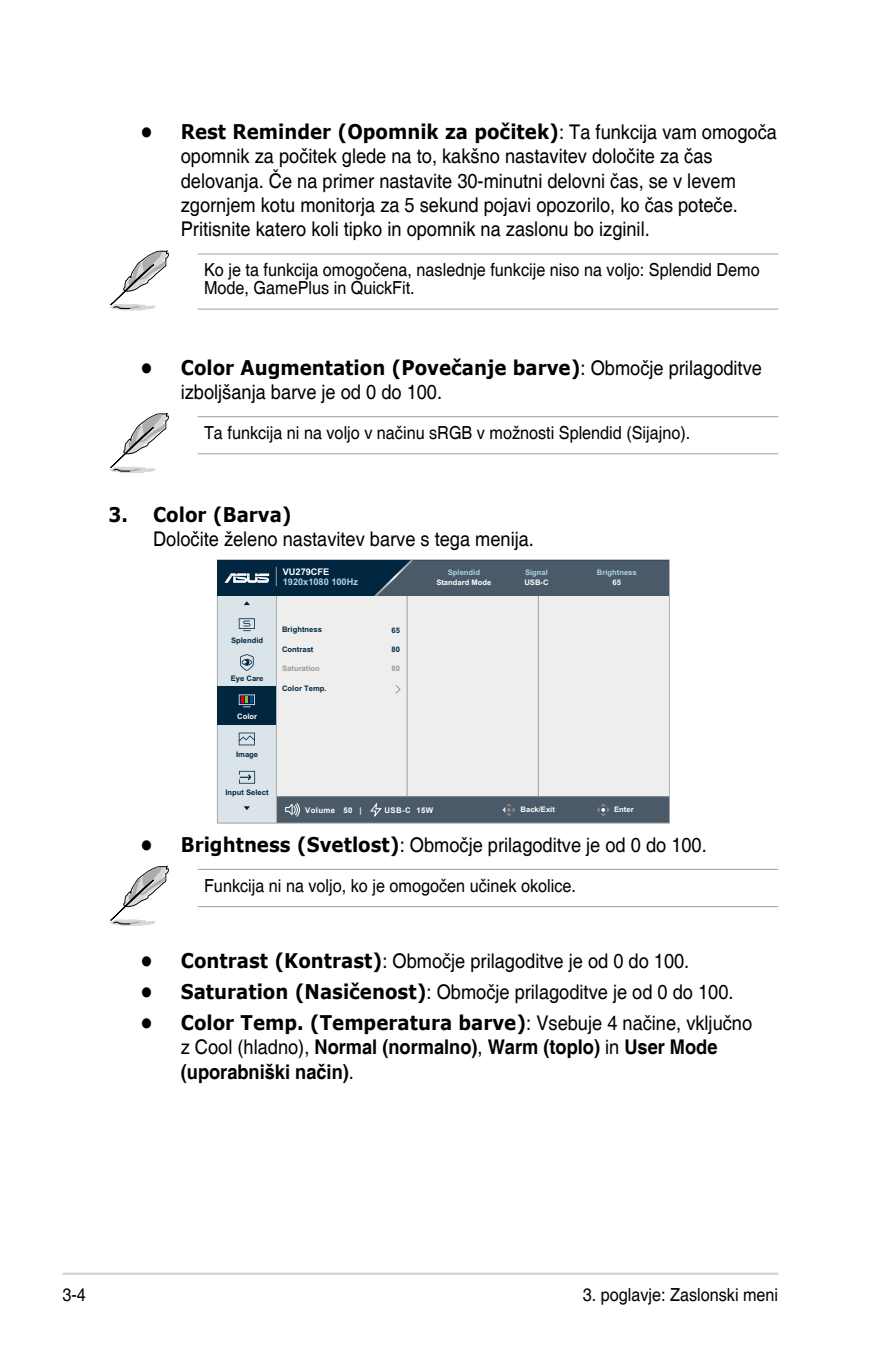
<style>
.page{position:relative;width:893px;height:1346px;background:#fff}
.page>*{position:absolute;margin:0;border:0;box-sizing:border-box;transform-origin:0 0}
.List{font:20.25px/24.3px "Helvetica";color:#000;scale:.9 1}
.t1{font:700 20.25px/24.3px "Helvetica";color:#000;scale:.9 1}
.t2{font:700 20.25px "Verdana";color:#000;scale:.9 1}
.MB_Messages{font:18px/18px "Helvetica";color:#000;scale:.9 1}
.t3{font:700 9.22px "Arial";color:#afd2e5}
.t4{font:700 9.22px "Arial";color:#fff}
.t5{font:700 7.88px "Arial";letter-spacing:.05em;color:#fff}
.t6{font:700 7.65px "Arial";color:#002640}
.t7{font:700 7.65px/10.1px "Arial";color:#fff;text-align:center}
.t8{font:700 7.65px/10.1px "Arial";color:#afd2e5;text-align:center}
.t9{font:700 7.65px "Arial";color:#999}
.s1{font-family:"Verdana";font-weight:700}
.s2{color:#afd2e5}
.s3{color:#fff}
.s4{font-family:"Verdana"}
.s5{font-weight:400}
</style>
<div class="page">
<hr style="left:63px;top:1272px;width:715px;height:3px;background:#d1d3d4">
<hr style="left:198px;top:253px;width:580px;height:2px;background:#a7a9ac">
<hr style="left:198px;top:309px;width:580px;height:1px;background:#a7a9ac">
<hr style="left:198px;top:416px;width:580px;height:1px;background:#a7a9ac">
<hr style="left:198px;top:453px;width:580px;height:1px;background:#a7a9ac">
<hr style="left:198px;top:869px;width:580px;height:1px;background:#a7a9ac">
<hr style="left:198px;top:906px;width:580px;height:1px;background:#a7a9ac">
<svg style="left:109px;top:250px;width:60px;height:61px"></svg>
<svg style="left:109px;top:413px;width:60px;height:60px"></svg>
<svg style="left:217px;top:560px;width:453px;height:263px;background:#bfc5ca"></svg>
<svg style="left:109px;top:865px;width:60px;height:61px"></svg>
<p class="List" style="left:181px;top:121px;width:664px;text-indent:-40px"><span class="s1">• Rest Reminder (Opomnik za počitek)</span>: Ta funkcija vam omogoča opomnik za počitek glede na to, kakšno nastavitev določite za čas delovanja. Če na primer nastavite 30-minutni delovni čas, se v levem zgornjem kotu monitorja za 5 sekund pojavi opozorilo, ko čas poteče.<br>Pritisnite katero koli tipko in opomnik na zaslonu bo izginil.</p>
<p class="MB_Messages" style="left:204px;top:262px;width:619px">Ko je ta funkcija omogočena, naslednje funkcije niso na voljo: Splendid Demo<br>Mode, GamePlus in QuickFit.</p>
<p class="List" style="left:181px;top:356px;width:647px;text-indent:-40px"><span class="s1">• Color Augmentation (Povečanje barve)</span>: Območje prilagoditve izboljšanja barve je od 0 do 100.</p>
<p class="MB_Messages" style="left:204px;top:424px;width:542px">Ta funkcija ni na voljo v načinu sRGB v možnosti Splendid (Sijajno).</p>
<p class="t2" style="left:108px;top:500px;width:205px">3. Color (Barva)</p>
<p class="List" style="left:153px;top:527px;width:425px">Določite želeno nastavitev barve s tega menija.</p>
<p class="t4" style="left:283px;top:566px;width:48px">VU279CFE</p>
<p class="t7" style="left:436px;top:567px;width:57px"><span class="s2">Splendid<br></span>Standard Mode</p>
<p class="t8" style="left:597px;top:567px;width:41px">Brightness<br><span class="s3">65</span></p>
<p class="t8" style="left:524px;top:567px;width:26px;text-align:left">Signal<br><span class="s3">USB-C</span></p>
<p class="t3" style="left:283px;top:576px;width:77px">1920x1080 100Hz</p>
<p class="t6" style="left:231px;top:636px;width:34px">Splendid</p>
<p class="t6" style="left:231px;top:674px;width:34px">Eye Care</p>
<p class="t7" style="left:237px;top:711px;width:21px">Color</p>
<p class="t6" style="left:236px;top:749px;width:24px">Image</p>
<p class="t6" style="left:225px;top:787px;width:45px">Input Select</p>
<p class="t6" style="left:282px;top:625px;width:41px">Brightness</p>
<p class="t6" style="left:282px;top:644px;width:33px">Contrast</p>
<p class="t9" style="left:282px;top:664px;width:39px">Saturation</p>
<p class="t6" style="left:282px;top:684px;width:46px">Color Temp.</p>
<p class="t6" style="left:391px;top:626px;width:10px">65</p>
<p class="t6" style="left:391px;top:645px;width:10px">80</p>
<p class="t9" style="left:391px;top:664px;width:10px">80</p>
<p class="t5" style="left:305px;top:805px;width:58px">Volume 50 |</p>
<p class="t5" style="left:385px;top:805px;width:50px">USB-C 15W</p>
<p class="t7" style="left:521px;top:804px;width:36px">Back/Exit</p>
<p class="t7" style="left:614px;top:804px;width:21px">Enter</p>
<p class="List" style="left:140px;top:833px;width:631px"><span class="s1">• Brightness (Svetlost)</span>: Območje prilagoditve je od 0 do 100.</p>
<p class="MB_Messages" style="left:204px;top:877px;width:415px">Funkcija ni na voljo, ko je omogočen učinek okolice.</p>
<p class="List" style="left:140px;top:950px;width:612px"><span class="s1">• Contrast (Kontrast)</span>: Območje prilagoditve je od 0 do 100.</p>
<p class="List" style="left:140px;top:980px;width:661px"><span class="s1">• Saturation (Nasičenost)</span>: Območje prilagoditve je od 0 do 100.</p>
<p class="t1" style="left:181px;top:1011px;width:636px;text-indent:-40px"><span class="s4">• Color Temp. (Temperatura barve)</span><span class="s5">: Vsebuje 4 načine, vključno z Cool (hladno),</span> Normal (normalno)<span class="s5">,</span> Warm (toplo) <span class="s5">in</span> User Mode (uporabniški način)<span class="s5">.</span></p>
<p class="MB_Messages" style="left:63px;top:1286px;width:28px">3-4</p>
<p class="MB_Messages" style="left:583px;top:1286px;width:219px">3. poglavje: Zaslonski meni</p>
</div>
